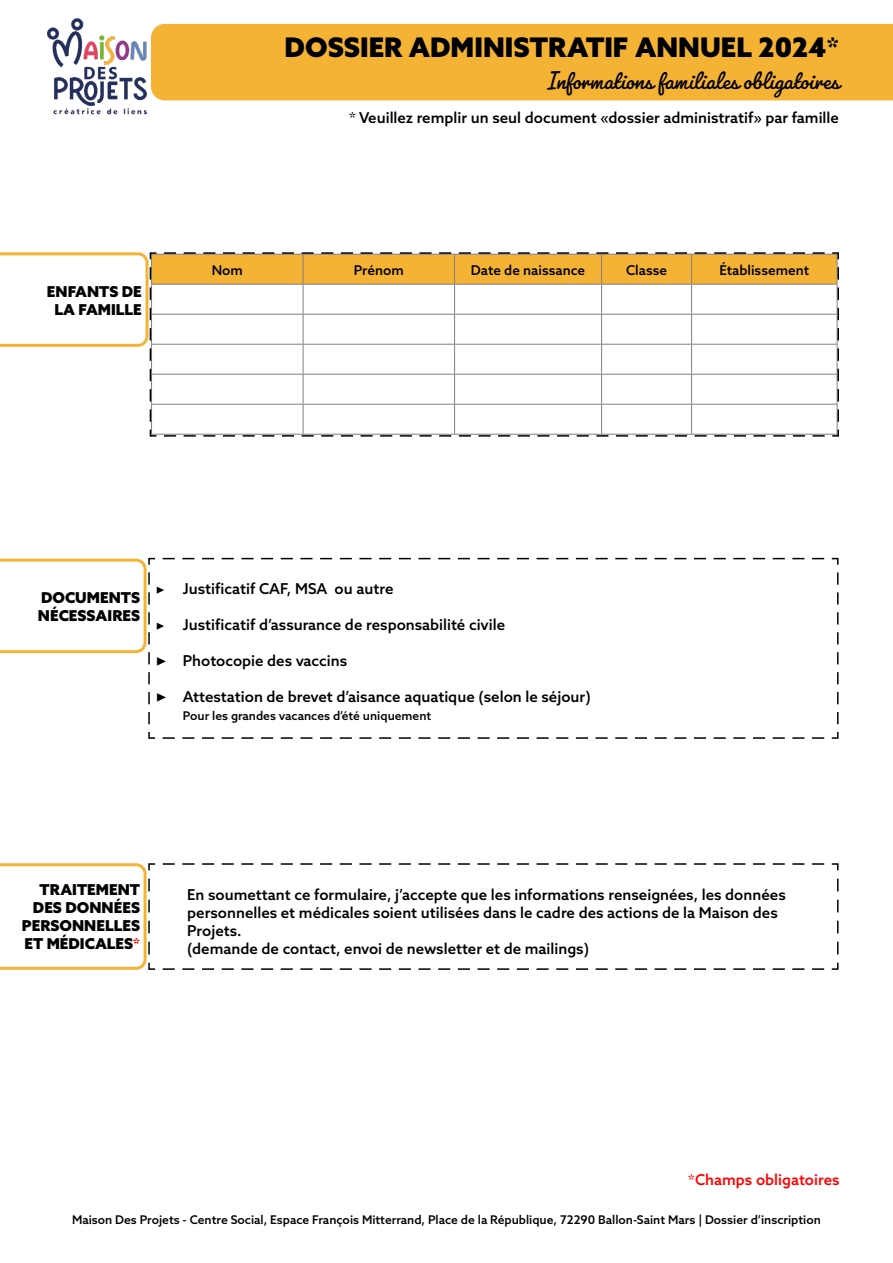
<style>
.page{position:relative;width:893px;height:1263px;background:#fff}
.page>*{position:absolute;margin:0;border:0;box-sizing:border-box;transform-origin:0 0}
.t1{font:27px "Pacifico";color:#000}
.t2{font:900 27px "Azo Sans";color:#000}
.t3{font:500 15px/18px "Azo Sans";color:#000}
.t4{font:900 15px/18px "Azo Sans";color:#000;text-align:center}
.t5{font:500 15px "Azo Sans";color:#f00}
.t6{font:500 13.5px "Azo Sans";color:#000}
.t7{font:500 12px "Azo Sans";color:#000}
.s1{font-family:"Minion Pro";font-weight:400}
.s2{font-family:"Minion Pro";font-weight:400;font-size:18px}
.s3{color:#f00}
</style>
<div class="page">
<div style="left:151px;top:24px;width:742px;height:76px;background:#f5b335"></div>
<svg style="left:0;top:252px;width:149px;height:95px"></svg>
<svg style="left:149px;top:252px;width:690px;height:185px"></svg>
<svg style="left:0;top:559px;width:147px;height:95px"></svg>
<svg style="left:148px;top:557px;width:691px;height:182px"></svg>
<svg style="left:0;top:863px;width:147px;height:107px"></svg>
<svg style="left:148px;top:863px;width:691px;height:107px"></svg>
<img style="left:47px;top:18px;width:100px;height:96px">
<h1 class="t2" style="left:285px;top:29px;width:556px">DOSSIER ADMINISTRATIF ANNUEL 2024*</h1>
<h1 class="t1" style="left:547px;top:64px;width:293px">Informations familiales obligatoires</h1>
<p class="t3" style="left:349px;top:108px;width:491px">* Veuillez remplir un seul document «dossier administratif» par famille</p>
<p class="t4" style="left:47px;top:282px;width:97px">ENFANTS DE<br>LA FAMILLE</p>
<p class="t6" style="left:212px;top:261px;width:33px">Nom</p>
<p class="t6" style="left:354px;top:261px;width:51px">Prénom</p>
<p class="t6" style="left:471px;top:261px;width:116px">Date de naissance</p>
<p class="t6" style="left:626px;top:261px;width:42px">Classe</p>
<p class="t6" style="left:719px;top:261px;width:91px">Établissement</p>
<p class="t4" style="left:38px;top:588px;width:104px;text-align:left">DOCUMENTS<br>NÉCESSAIRES</p>
<p class="t3" style="left:156px;top:579px;width:239px"><span class="s1">▶</span> Justificatif CAF, MSA ou autre</p>
<p class="t3" style="left:156px;top:615px;width:351px"><span class="s1">▶</span> Justificatif d’assurance de responsabilité civile</p>
<p class="t3" style="left:156px;top:651px;width:193px"><span class="s2">▶</span> Photocopie des vaccins</p>
<p class="t3" style="left:156px;top:687px;width:436px"><span class="s2">▶</span> Attestation de brevet d’aisance aquatique (selon le séjour)</p>
<p class="t7" style="left:183px;top:708px;width:250px">Pour les grandes vacances d’été uniquement</p>
<p class="t4" style="left:22px;top:881px;width:120px;text-align:right">TRAITEMENT<br>DES DONNÉES<br>PERSONNELLES<br>ET MÉDICALES<span class="s3">*</span></p>
<p class="t3" style="left:187px;top:885px;width:600px">En soumettant ce formulaire, j’accepte que les informations renseignées, les données personnelles et médicales soient utilisées dans le cadre des actions de la Maison des Projets.<br>(demande de contact, envoi de newsletter et de mailings)</p>
<p class="t5" style="left:688px;top:1170px;width:153px">*Champs obligatoires</p>
<p class="t7" style="left:72px;top:1212px;width:750px">Maison Des Projets - Centre Social, Espace François Mitterrand, Place de la République, 72290 Ballon-Saint Mars | Dossier d’inscription</p>
</div>
